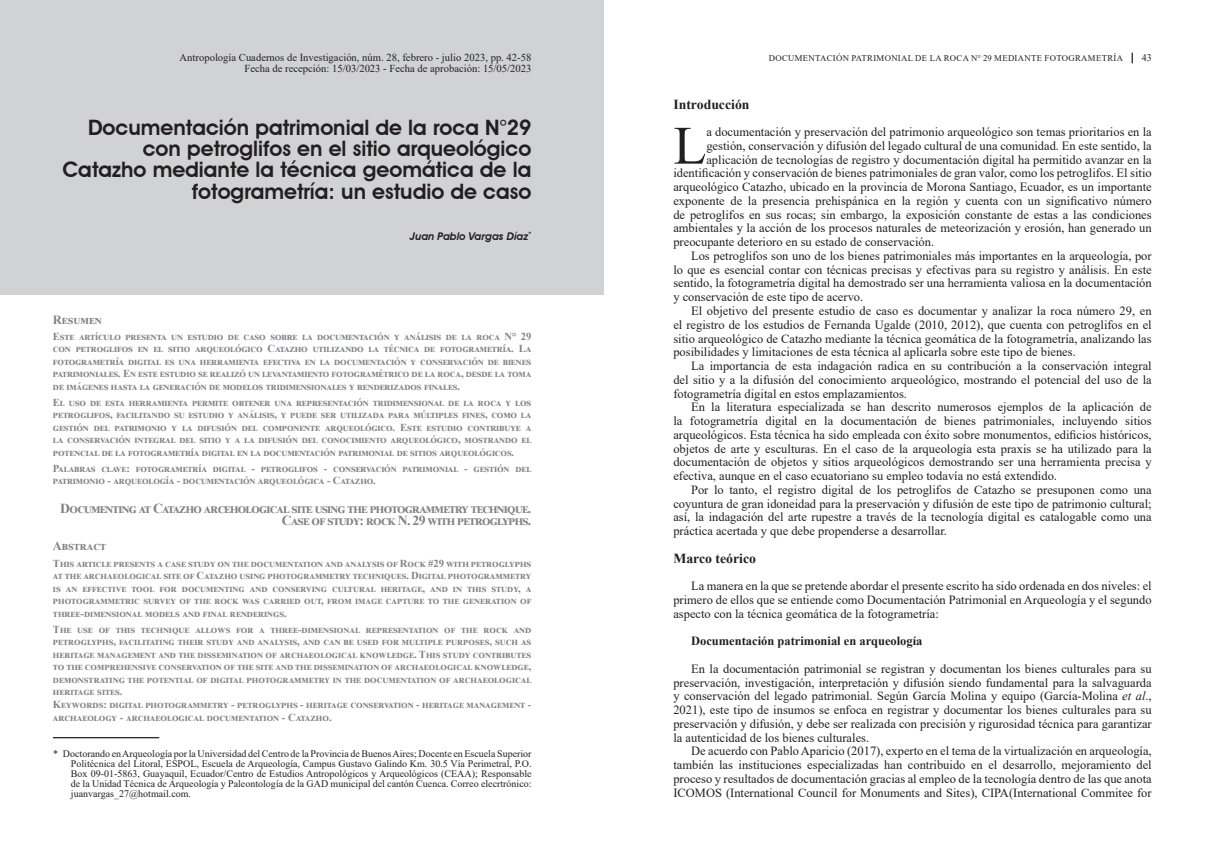
<style>
.page{position:relative;width:1205px;height:851px;background:#fff}
.page>*{position:absolute;margin:0;border:0;box-sizing:border-box;transform-origin:0 0}
.parraf_sangria{font:54px "Times New Roman";color:#231f20}
.titulo{font:600 21.25px/21.2px "Avant Garde IT Cby BT";color:#231f20;text-align:right}
.resumenes{font:700 13.75px/12.5px "Times New Roman";letter-spacing:-.025em;color:#808285;text-align:right}
.parraf_sangria-2{font:700 13.75px "Times New Roman";color:#231f20}
.parraf_sangria-3{font:12.5px/13.8px "Times New Roman";color:#231f20;text-align:justify}
.parraf_sangria-4{font:700 12.5px "Times New Roman";color:#231f20}
.resumenes-2{font:700 12.5px "Times New Roman";letter-spacing:.025em;color:#808285}
.resumenes-3{font:700 10.62px/12.5px "Times New Roman";letter-spacing:.025em;color:#808285}
.t1{font:10.62px "Times New Roman";color:#231f20}
.Autor{font:italic 600 10.62px "Avant Garde IT Cby BT";color:#231f20}
.pie{font:10px/10px "Times New Roman";color:#231f20;text-align:justify}
.t2{font:8.75px "Times New Roman";letter-spacing:.035em;color:#231f20}
.s1{font-style:italic}
</style>
<div class="page">
<svg style="left:1131px;top:53px;width:2px;height:10px"></svg>
<div style="left:0;top:0;width:603px;height:294px;background:#d1d2d4"></div>
<hr style="left:53px;top:737px;width:106px;height:1px;background:#231f20">
<p class="t1" style="left:180px;top:50px;width:353px">Antropología Cuadernos de Investigación, núm. 28, febrero - julio 2023, pp. 42-58</p>
<p class="t1" style="left:244px;top:61px;width:288px">Fecha de recepción: 15/03/2023 - Fecha de aprobación: 15/05/2023</p>
<p class="titulo" style="left:88px;top:117px;width:445px">Documentación patrimonial de la roca N°29</p>
<p class="titulo" style="left:62px;top:138px;width:470px">con petroglifos en el sitio arqueológico<br>Catazho mediante la técnica geomática de la fotogrametría: un estudio de caso</p>
<p class="Autor" style="left:410px;top:230px;width:123px">Juan Pablo Vargas Díaz<sup>*</sup></p>
<p class="resumenes-2" style="left:53px;top:310px;width:50px">Resumen</p>
<p class="resumenes-3" style="left:53px;top:329px;width:480px;text-align:justify">Este artículo presenta un estudio de caso sobre la documentación y análisis de la roca N° 29 con petroglifos en el sitio arqueológico Catazho utilizando la técnica de fotogrametría. La fotogrametría digital es una herramienta efectiva en la documentación y conservación de bienes patrimoniales. En este estudio se realizó un levantamiento fotogramétrico de la roca, desde la toma de imágenes hasta la generación de modelos tridimensionales y renderizados finales.</p>
<p class="resumenes-3" style="left:53px;top:395px;width:480px">El uso de esta herramienta permite obtener una representación tridimensional de la roca y los petroglifos, facilitando su estudio y análisis, y puede ser utilizada para múltiples fines, como la gestión del patrimonio y la difusión del componente arqueológico. Este estudio contribuye a la conservación integral del sitio y a la difusión del conocimiento arqueológico, mostrando el potencial de la fotogrametría digital en la documentación patrimonial de sitios arqueológicos.</p>
<p class="resumenes-3" style="left:53px;top:461px;width:478px">Palabras clave: fotogrametría digital - petroglifos - conservación patrimonial - gestión del patrimonio - arqueología - documentación arqueológica - Catazho.</p>
<p class="resumenes" style="left:60px;top:501px;width:472px">Documenting at Catazho arcehological site using the photogrammetry technique.<br>Case of study: rock N. 29 with petroglyphs.</p>
<p class="resumenes-2" style="left:53px;top:537px;width:55px">Abstract</p>
<p class="resumenes-3" style="left:53px;top:556px;width:480px;text-align:justify">This article presents a case study on the documentation and analysis of Rock #29 with petroglyphs at the archaeological site of Catazho using photogrammetry techniques. Digital photogrammetry is an effective tool for documenting and conserving cultural heritage, and in this study, a photogrammetric survey of the rock was carried out, from image capture to the generation of three-dimensional models and final renderings.</p>
<p class="resumenes-3" style="left:53px;top:622px;width:480px">The use of this technique allows for a three-dimensional representation of the rock and petroglyphs, facilitating their study and analysis, and can be used for multiple purposes, such as heritage management and the dissemination of archaeological knowledge. This study contributes to the comprehensive conservation of the site and the dissemination of archaeological knowledge, demonstrating the potential of digital photogrammetry in the documentation of archaeological heritage sites.</p>
<p class="resumenes-3" style="left:53px;top:697px;width:480px">Keywords: digital photogrammetry - petroglyphs - heritage conservation - heritage management - archaeology - archaeological documentation - Catazho.</p>
<p class="pie" style="left:71px;top:748px;width:462px;text-indent:-18px">* Doctorando en Arqueología por la Universidad del Centro de la Provincia de Buenos Aires; Docente en Escuela Superior Politécnica del Litoral, ESPOL, Escuela de Arqueología, Campus Gustavo Galindo Km. 30.5 Vía Perimetral, P.O.<br>Box 09-01-5863, Guayaquil, Ecuador/Centro de Estudios Antropológicos y Arqueológicos (CEAA); Responsable de la Unidad Técnica de Arqueología y Paleontología de la GAD municipal del cantón Cuenca. Correo elecrtrónico: juanvargas_27@hotmail.com.</p>
<p class="t2" style="left:769px;top:51px;width:356px">DOCUMENTACIÓN PATRIMONIAL DE LA ROCA N° 29 MEDIANTE FOTOGRAMETRÍA</p>
<p class="pie" style="left:1142px;top:53px;width:11px">43</p>
<p class="parraf_sangria-2" style="left:673px;top:94px;width:78px">Introducción</p>
<p class="parraf_sangria" style="left:673px;top:107px;width:35px">L</p>
<p class="parraf_sangria-3" style="left:706px;top:125px;width:447px">a documentación y preservación del patrimonio arqueológico son temas prioritarios en la</p>
<p class="parraf_sangria-3" style="left:706px;top:138px;width:447px">gestión, conservación y difusión del legado cultural de una comunidad. En este sentido, la</p>
<p class="parraf_sangria-3" style="left:706px;top:152px;width:447px">aplicación de tecnologías de registro y documentación digital ha permitido avanzar en la</p>
<p class="parraf_sangria-3" style="left:673px;top:166px;width:480px">identificación y conservación de bienes patrimoniales de gran valor, como los petroglifos. El sitio</p>
<p class="parraf_sangria-3" style="left:673px;top:180px;width:480px">arqueológico Catazho, ubicado en la provincia de Morona Santiago, Ecuador, es un importante</p>
<p class="parraf_sangria-3" style="left:673px;top:193px;width:480px">exponente de la presencia prehispánica en la región y cuenta con un significativo número</p>
<p class="parraf_sangria-3" style="left:673px;top:207px;width:480px">de petroglifos en sus rocas; sin embargo, la exposición constante de estas a las condiciones</p>
<p class="parraf_sangria-3" style="left:673px;top:221px;width:480px">ambientales y la acción de los procesos naturales de meteorización y erosión, han generado un</p>
<p class="parraf_sangria-3" style="left:673px;top:235px;width:262px">preocupante deterioro en su estado de conservación.</p>
<p class="parraf_sangria-3" style="left:673px;top:248px;width:480px;text-indent:18px">Los petroglifos son uno de los bienes patrimoniales más importantes en la arqueología, por lo que es esencial contar con técnicas precisas y efectivas para su registro y análisis. En este sentido, la fotogrametría digital ha demostrado ser una herramienta valiosa en la documentación y conservación de este tipo de acervo.</p>
<p class="parraf_sangria-3" style="left:673px;top:303px;width:480px;text-indent:18px">El objetivo del presente estudio de caso es documentar y analizar la roca número 29, en el registro de los estudios de Fernanda Ugalde (2010, 2012), que cuenta con petroglifos en el sitio arqueológico de Catazho mediante la técnica geomática de la fotogrametría, analizando las posibilidades y limitaciones de esta técnica al aplicarla sobre este tipo de bienes.</p>
<p class="parraf_sangria-3" style="left:673px;top:358px;width:480px;text-indent:18px">La importancia de esta indagación radica en su contribución a la conservación integral del sitio y a la difusión del conocimiento arqueológico, mostrando el potencial del uso de la fotogrametría digital en estos emplazamientos.</p>
<p class="parraf_sangria-3" style="left:673px;top:400px;width:480px;text-indent:18px">En la literatura especializada se han descrito numerosos ejemplos de la aplicación de la fotogrametría digital en la documentación de bienes patrimoniales, incluyendo sitios arqueológicos. Esta técnica ha sido empleada con éxito sobre monumentos, edificios históricos, objetos de arte y esculturas. En el caso de la arqueología esta praxis se ha utilizado para la documentación de objetos y sitios arqueológicos demostrando ser una herramienta precisa y efectiva, aunque en el caso ecuatoriano su empleo todavía no está extendido.</p>
<p class="parraf_sangria-3" style="left:673px;top:482px;width:480px;text-indent:18px">Por lo tanto, el registro digital de los petroglifos de Catazho se presuponen como una coyuntura de gran idoneidad para la preservación y difusión de este tipo de patrimonio cultural; así, la indagación del arte rupestre a través de la tecnología digital es catalogable como una práctica acertada y que debe propenderse a desarrollar.</p>
<p class="parraf_sangria-2" style="left:673px;top:548px;width:84px">Marco teórico</p>
<p class="parraf_sangria-3" style="left:673px;top:578px;width:480px;text-indent:18px">La manera en la que se pretende abordar el presente escrito ha sido ordenada en dos niveles: el primero de ellos que se entiende como Documentación Patrimonial en Arqueología y el segundo aspecto con la técnica geomática de la fotogrametría:</p>
<p class="parraf_sangria-4" style="left:691px;top:632px;width:233px">Documentación patrimonial en arqueología</p>
<p class="parraf_sangria-3" style="left:673px;top:661px;width:480px;text-indent:18px">En la documentación patrimonial se registran y documentan los bienes culturales para su preservación, investigación, interpretación y difusión siendo fundamental para la salvaguarda y conservación del legado patrimonial. Según García Molina y equipo (García-Molina <span class="s1">et al</span>., 2021), este tipo de insumos se enfoca en registrar y documentar los bienes culturales para su preservación y difusión, y debe ser realizada con precisión y rigurosidad técnica para garantizar la autenticidad de los bienes culturales.</p>
<p class="parraf_sangria-3" style="left:673px;top:743px;width:480px;text-indent:18px">De acuerdo con Pablo Aparicio (2017), experto en el tema de la virtualización en arqueología, también las instituciones especializadas han contribuido en el desarrollo, mejoramiento del proceso y resultados de documentación gracias al empleo de la tecnología dentro de las que anota ICOMOS (International Council for Monuments and Sites), CIPA(International Commitee for</p>
</div>
